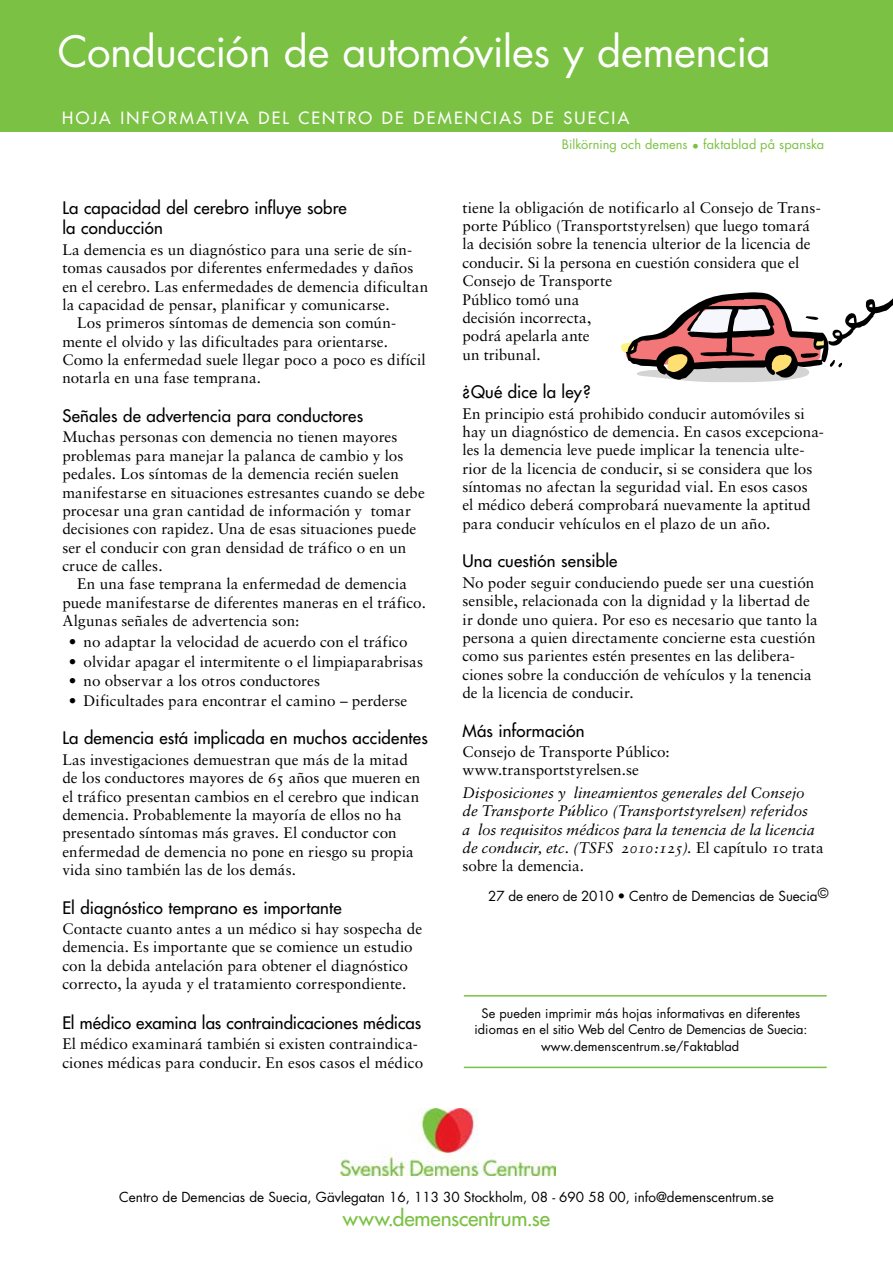
<style>
.page{position:relative;width:893px;height:1263px;background:#fff}
.page>*{position:absolute;margin:0;border:0;box-sizing:border-box;transform-origin:0 0}
.t1{font:42px "Futura";letter-spacing:-.01em;color:#fff}
.t2{font:21px "Futura";letter-spacing:-.01em;color:#7bc143}
.t3{font:16.8px/20.1px "Futura";letter-spacing:.01em;color:#000}
.t4{font:16.5px "Futura";letter-spacing:.14em;color:#fff}
.t5{font:15.3px/18.3px "Sabon";letter-spacing:.005em;color:#000}
.t6{font:italic 15.3px/18.3px "Sabon";color:#000}
.t7{font:13.5px "Futura";color:#000}
.t8{font:12.75px/16.5px "Futura";letter-spacing:.01em;color:#000;text-align:center}
.t9{font:12.75px "Futura";letter-spacing:.01em;color:#7bc143}
.s1{font-family:"Sabon Roman SC"}
.s2{font-family:"Sabon Italic Os F";font-style:normal}
.s3{font-style:normal}
.s4{font-family:"Sabon Roman SC";font-style:normal}
</style>
<div class="page">
<div style="left:0;top:0;width:893px;height:131px;background:#7bc143"></div>
<svg style="left:621px;top:292px;width:272px;height:90px"></svg>
<img style="left:341px;top:1109px;width:215px;height:67px">
<hr style="left:464px;top:995px;width:363px;height:1px;background:#7bc143">
<hr style="left:464px;top:1066px;width:363px;height:2px;background:#7bc143">
<h1 class="t1" style="left:58px;top:23px;width:714px">Conducción de automóviles y demencia</h1>
<p class="t4" style="left:62px;top:107px;width:569px">HOJA INFORMATIVA DEL CENTRO DE DEMENCIAS DE SUECIA</p>
<p class="t3" style="left:62px;top:198px;width:286px">La capacidad del cerebro influye sobre la conducción</p>
<p class="t5" style="left:62px;top:240px;width:351px">La demencia es un diagnóstico para una serie de sín-</p>
<p class="t5" style="left:62px;top:259px;width:352px">tomas causados por diferentes enfermedades y daños</p>
<p class="t5" style="left:62px;top:277px;width:367px">en el cerebro. Las enfermedades de demencia dificultan</p>
<p class="t5" style="left:62px;top:295px;width:329px">la capacidad de pensar, planificar y comunicarse.</p>
<p class="t5" style="left:77px;top:314px;width:320px">Los primeros síntomas de demencia son común-</p>
<p class="t5" style="left:62px;top:332px;width:327px">mente el olvido y las dificultades para orientarse.</p>
<p class="t5" style="left:62px;top:350px;width:365px">Como la enfermedad suele llegar poco a poco es difícil</p>
<p class="t5" style="left:62px;top:369px;width:200px">notarla en una fase temprana.</p>
<p class="t3" style="left:62px;top:406px;width:302px">Señales de advertencia para conductores</p>
<p class="t5" style="left:62px;top:428px;width:364px">Muchas personas con demencia no tienen mayores problemas para manejar la palanca de cambio y los pedales. Los síntomas de la demencia recién suelen manifestarse en situaciones estresantes cuando se debe procesar una gran cantidad de información y tomar decisiones con rapidez. Una de esas situaciones puede ser el conducir con gran densidad de tráfico o en un cruce de calles.</p>
<p class="t5" style="left:62px;top:575px;width:365px;text-indent:15px">En una fase temprana la enfermedad de demencia puede manifestarse de diferentes maneras en el tráfico.<br>Algunas señales de advertencia son:</p>
<p class="t5" style="left:69px;top:632px;width:340px">• no adaptar la velocidad de acuerdo con el tráfico</p>
<p class="t5" style="left:69px;top:652px;width:356px">• olvidar apagar el intermitente o el limpiaparabrisas</p>
<p class="t5" style="left:69px;top:672px;width:253px">• no observar a los otros conductores</p>
<p class="t5" style="left:69px;top:691px;width:340px">• Dificultades para encontrar el camino – perderse</p>
<p class="t3" style="left:62px;top:728px;width:367px">La demencia está implicada en muchos accidentes</p>
<p class="t5" style="left:62px;top:750px;width:360px">Las investigaciones demuestran que más de la mitad de los conductores mayores de <span class="s1">65</span> años que mueren en el tráfico presentan cambios en el cerebro que indican demencia. Probablemente la mayoría de ellos no ha presentado síntomas más graves. El conductor con enfermedad de demencia no pone en riesgo su propia vida sino también las de los demás.</p>
<p class="t3" style="left:62px;top:897px;width:281px">El diagnóstico temprano es importante</p>
<p class="t5" style="left:62px;top:919px;width:361px">Contacte cuanto antes a un médico si hay sospecha de demencia. Es importante que se comience un estudio con la debida antelación para obtener el diagnóstico correcto, la ayuda y el tratamiento correspondiente.</p>
<p class="t3" style="left:62px;top:1012px;width:360px">El médico examina las contraindicaciones médicas</p>
<p class="t5" style="left:62px;top:1035px;width:362px">El médico examinará también si existen contraindica&shy;ciones médicas para conducir. En esos casos el médico</p>
<p class="t9" style="left:562px;top:136px;width:264px">Bilkörning och demens • faktablad på spanska</p>
<p class="t5" style="left:462px;top:198px;width:360px">tiene la obligación de notificarlo al Consejo de Trans&shy;porte Público (Transportstyrelsen) que luego tomará la decisión sobre la tenencia ulterior de la licencia de conducir. Si la persona en cuestión considera que el Consejo de Transporte<br>Público tomó una<br>decisión incorrecta,<br>podrá apelarla ante<br>un tribunal.</p>
<p class="t3" style="left:462px;top:382px;width:130px">¿Qué dice la ley?</p>
<p class="t5" style="left:462px;top:404px;width:363px">En principio está prohibido conducir automóviles si hay un diagnóstico de demencia. En casos excepciona&shy;les la demencia leve puede implicar la tenencia ulte&shy;rior de la licencia de conducir, si se considera que los síntomas no afectan la seguridad vial. En esos casos<br>el médico deberá comprobará nuevamente la aptitud para conducir vehículos en el plazo de un año.</p>
<p class="t3" style="left:462px;top:551px;width:157px">Una cuestión sensible</p>
<p class="t5" style="left:462px;top:573px;width:357px">No poder seguir conduciendo puede ser una cuestión sensible, relacionada con la dignidad y la libertad de ir donde uno quiera. Por eso es necesario que tanto la persona a quien directamente concierne esta cuestión como sus parientes estén presentes en las delibera&shy;ciones sobre la conducción de vehículos y la tenencia de la licencia de conducir.</p>
<p class="t3" style="left:462px;top:720px;width:124px">Más información</p>
<p class="t5" style="left:462px;top:742px;width:209px">Consejo de Transporte Público: www.transportstyrelsen.se</p>
<p class="t6" style="left:462px;top:783px;width:363px">Disposiciones y lineamientos generales del Consejo de Transporte Público (Transportstyrelsen) referidos<br>a los requisitos médicos para la tenencia de la licencia de conducir, etc. (TSFS <span class="s2">2010:125</span>). <span class="s3">El capítulo</span> <span class="s4">10</span> <span class="s3">trata sobre la demencia.</span></p>
<p class="t7" style="left:488px;top:887px;width:342px">27 de enero de 2010 • Centro de Demencias de Suecia©</p>
<p class="t8" style="left:474px;top:1004px;width:335px">Se pueden imprimir más hojas informativas en diferentes idiomas en el sitio Web del Centro de Demencias de Suecia: www.demenscentrum.se/Faktablad</p>
<p class="t7" style="left:119px;top:1188px;width:656px">Centro de Demencias de Suecia, Gävlegatan 16, 113 30 Stockholm, 08 - 690 58 00, info@demenscentrum.se</p>
<h2 class="t2" style="left:343px;top:1205px;width:208px">www.demenscentrum.se</h2>
</div>
